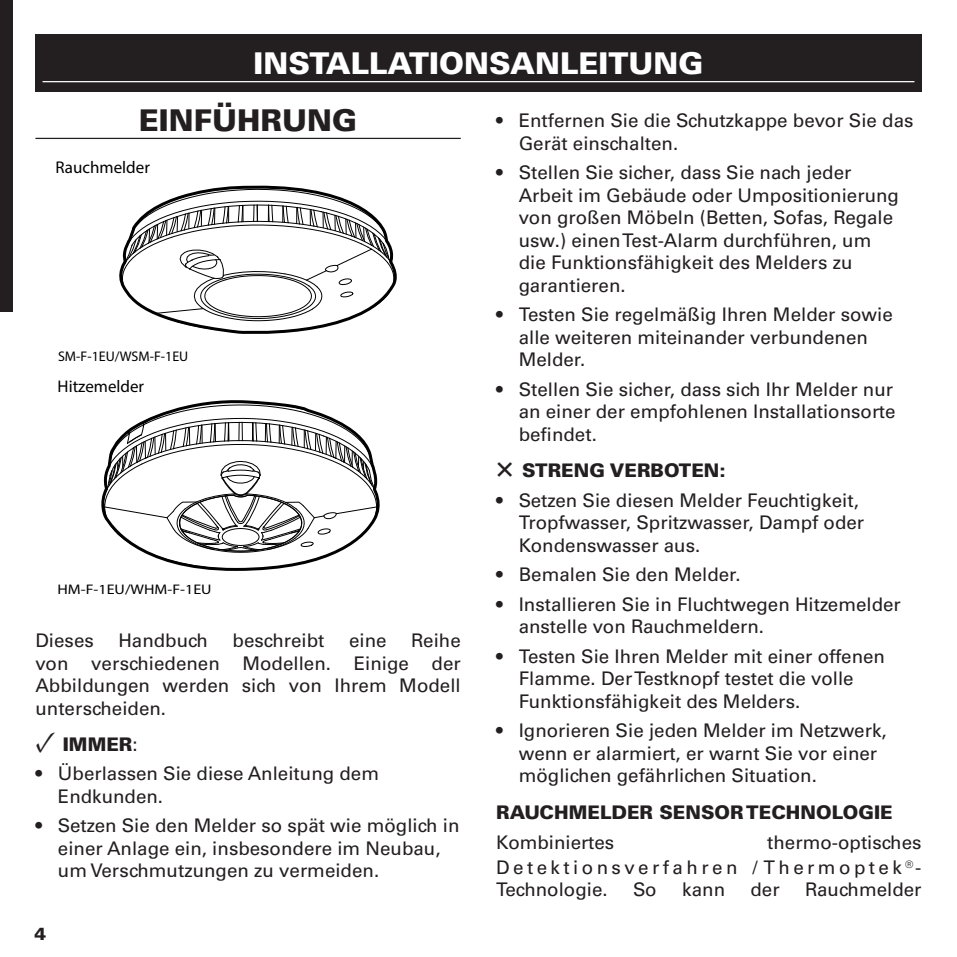
<style>
.page{position:relative;width:957px;height:957px;background:#fff}
.page>*{position:absolute;margin:0;border:0;box-sizing:border-box;transform-origin:0 0}
.t1{font:900 30px "Univers LT Std";color:#fff}
.t2{font:900 30px "Univers LT Std";color:#231f20}
.BODY_Std{font:18.75px/22.5px "Univers LT Std";color:#231f20}
.BODY_Std-2{font:900 18.75px "Univers LT Std";color:#231f20}
.BODY_Std-3{font:18.75px/25px "Univers LT Std";letter-spacing:.185em;color:#231f20;text-align:right}
.t3{font:900 17.5px "Univers LT Std";color:#231f20}
.t4{font:17px "Myriad Pro";color:#000}
.t5{font:14px "Myriad Pro";color:#000}
.t6{font:14px "Myriad Pro";color:#000;scale:1.15 1}
.s1{font-family:"Minion Pro";font-weight:400;font-size:30px}
.s2{font-weight:400}
.s3{font-weight:400;font-size:30px}
</style>
<div class="page">
<div style="left:0;top:0;width:13px;height:312px;background:#231f20"></div>
<hr style="left:35px;top:138px;width:426px;height:1px;background:#231f20">
<svg style="left:119px;top:185px;width:278px;height:149px"></svg>
<svg style="left:101px;top:400px;width:279px;height:171px"></svg>
<div style="left:35px;top:34px;width:886px;height:58px;background:#231f20"></div>
<hr style="left:43px;top:81px;width:871px;height:1px;background:#fff">
<p class="t1" style="left:253px;top:44px;width:452px">INSTALLATIONSANLEITUNG</p>
<p class="t2" style="left:139px;top:101px;width:220px">EINFÜHRUNG</p>
<p class="t4" style="left:56px;top:156px;width:96px">Rauchmelder</p>
<p class="t5" style="left:58px;top:347px;width:132px">SM-F-1EU/WSM-F-1EU</p>
<p class="t4" style="left:57px;top:375px;width:88px">Hitzemelder</p>
<p class="t6" style="left:57px;top:581px;width:135px">HM-F-1EU/WHM-F-1EU</p>
<p class="BODY_Std" style="left:35px;top:629px;width:60px">Dieses</p>
<p class="BODY_Std" style="left:118px;top:629px;width:91px">Handbuch</p>
<p class="BODY_Std" style="left:233px;top:629px;width:93px">beschreibt</p>
<p class="BODY_Std" style="left:349px;top:629px;width:39px">eine</p>
<p class="BODY_Std" style="left:35px;top:629px;width:427px;text-align:justify;text-indent:376px">Reihe von verschiedenen Modellen. Einige der Abbildungen werden sich von Ihrem Modell unterscheiden.</p>
<p class="BODY_Std-2" style="left:35px;top:732px;width:104px"><span class="s1">✓</span> IMMER<span class="s2">:</span></p>
<p class="BODY_Std" style="left:58px;top:762px;width:323px;text-indent:-23px">• Überlassen Sie diese Anleitung dem<br>Endkunden.</p>
<p class="BODY_Std" style="left:58px;top:814px;width:403px;text-indent:-23px">• Setzen Sie den Melder so spät wie möglich in einer Anlage ein, insbesondere im Neubau, um Verschmutzungen zu vermeiden.</p>
<p class="t3" style="left:34px;top:923px;width:13px">4</p>
<p class="BODY_Std" style="left:519px;top:109px;width:396px;text-indent:-22px">• Entfernen Sie die Schutzkappe bevor Sie das<br>Gerät einschalten.</p>
<p class="BODY_Std" style="left:519px;top:161px;width:382px;text-indent:-22px">• Stellen Sie sicher, dass Sie nach jeder Arbeit im Gebäude oder Umpositionierung von großen Möbeln (Betten, Sofas, Regale usw.) einen Test-Alarm durchführen, um die Funktionsfähigkeit des Melders zu garantieren.</p>
<p class="BODY_Std" style="left:519px;top:303px;width:375px;text-indent:-22px">• Testen Sie regelmäßig Ihren Melder sowie alle weiteren miteinander verbundenen<br>Melder.</p>
<p class="BODY_Std" style="left:519px;top:378px;width:378px;text-indent:-22px">• Stellen Sie sicher, dass sich Ihr Melder nur an einer der empfohlenen Installationsorte befindet.</p>
<p class="BODY_Std-2" style="left:496px;top:458px;width:231px"><span class="s3">×</span> STRENG VERBOTEN:</p>
<p class="BODY_Std" style="left:519px;top:489px;width:347px;text-indent:-22px">• Setzen Sie diesen Melder Feuchtigkeit,<br>Tropfwasser, Spritzwasser, Dampf oder<br>Kondenswasser aus.</p>
<p class="BODY_Std" style="left:496px;top:563px;width:246px">• Bemalen Sie den Melder.</p>
<p class="BODY_Std" style="left:519px;top:593px;width:384px;text-indent:-22px">• Installieren Sie in Fluchtwegen Hitzemelder anstelle von Rauchmeldern.</p>
<p class="BODY_Std" style="left:519px;top:645px;width:368px;text-indent:-22px">• Testen Sie Ihren Melder mit einer offenen<br>Flamme. Der Testknopf testet die volle<br>Funktionsfähigkeit des Melders.</p>
<p class="BODY_Std" style="left:519px;top:719px;width:369px;text-indent:-22px">• Ignorieren Sie jeden Melder im Netzwerk, wenn er alarmiert, er warnt Sie vor einer möglichen gefährlichen Situation.</p>
<p class="BODY_Std-2" style="left:496px;top:800px;width:398px">RAUCHMELDER SENSOR TECHNOLOGIE</p>
<p class="BODY_Std" style="left:496px;top:831px;width:119px">Kombiniertes</p>
<p class="BODY_Std-3" style="left:496px;top:829px;width:427px">thermo-optisches<br>Detektionsverfahren / Thermoptek <sup>®</sup>-</p>
<p class="BODY_Std" style="left:496px;top:878px;width:113px">Technologie.</p>
<p class="BODY_Std" style="left:633px;top:878px;width:25px">So</p>
<p class="BODY_Std" style="left:682px;top:878px;width:45px">kann</p>
<p class="BODY_Std" style="left:750px;top:878px;width:31px">der</p>
<p class="BODY_Std" style="left:805px;top:878px;width:118px">Rauchmelder</p>
</div>
